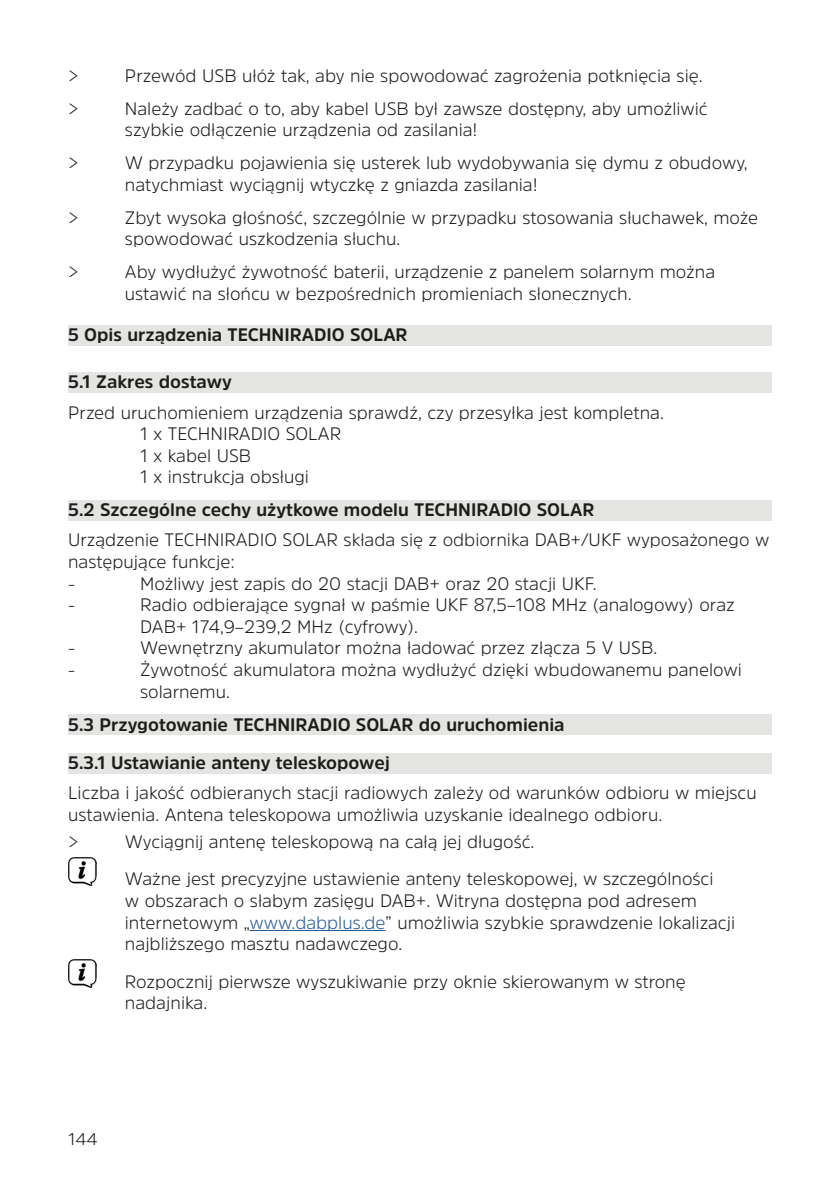
<style>
.page{position:relative;width:840px;height:1191px;background:#fff}
.page>*{position:absolute;margin:0;border:0;box-sizing:border-box;transform-origin:0 0}
.Hinweis{font:300 18px/21.6px "Amsi Pro";color:#1d1d1b}
.Einzug{font:300 18px/21.6px "Amsi Pro";color:#1d1d1b}
.t1{font:700 18px "Amsi Pro";color:#1d1d1b}
.t2{font:300 17px "Amsi Pro";color:#1d1d1b}
.s1{color:#275b9c}
</style>
<div class="page">
<div style="left:68px;top:325px;width:703px;height:21px;background:#e4e4e3"></div>
<div style="left:68px;top:372px;width:703px;height:21px;background:#e4e4e3"></div>
<div style="left:68px;top:500px;width:703px;height:21px;background:#e4e4e3"></div>
<div style="left:68px;top:714px;width:703px;height:21px;background:#e4e4e3"></div>
<div style="left:68px;top:753px;width:703px;height:20px;background:#e4e4e3"></div>
<hr style="left:249px;top:930px;width:136px;height:1px;background:#275b9c">
<img style="left:68px;top:857px;width:28px;height:28px">
<img style="left:68px;top:959px;width:28px;height:28px">
<p class="Einzug" style="left:68px;top:64px;width:12px">&gt;</p>
<p class="Einzug" style="left:125px;top:64px;width:579px">Przewód USB ułóż tak, aby nie spowodować zagrożenia potknięcia się.</p>
<p class="Einzug" style="left:68px;top:97px;width:12px">&gt;</p>
<p class="Einzug" style="left:125px;top:97px;width:584px">Należy zadbać o to, aby kabel USB był zawsze dostępny, aby umożliwić szybkie odłączenie urządzenia od zasilania!</p>
<p class="Einzug" style="left:68px;top:151px;width:12px">&gt;</p>
<p class="Einzug" style="left:125px;top:151px;width:624px">W przypadku pojawienia się usterek lub wydobywania się dymu z obudowy, natychmiast wyciągnij wtyczkę z gniazda zasilania!</p>
<p class="Einzug" style="left:68px;top:206px;width:12px">&gt;</p>
<p class="Einzug" style="left:125px;top:206px;width:634px">Zbyt wysoka głośność, szczególnie w przypadku stosowania słuchawek, może spowodować uszkodzenia słuchu.</p>
<p class="Einzug" style="left:68px;top:260px;width:12px">&gt;</p>
<p class="Einzug" style="left:125px;top:260px;width:591px">Aby wydłużyć żywotność baterii, urządzenie z panelem solarnym można ustawić na słońcu w bezpośrednich promieniach słonecznych.</p>
<p class="t1" style="left:68px;top:322px;width:341px">5 Opis urządzenia TECHNIRADIO SOLAR</p>
<p class="t1" style="left:68px;top:370px;width:165px">5.1 Zakres dostawy</p>
<p class="Hinweis" style="left:68px;top:401px;width:597px">Przed uruchomieniem urządzenia sprawdź, czy przesyłka jest kompletna.</p>
<p class="Hinweis" style="left:140px;top:422px;width:202px">1 x TECHNIRADIO SOLAR</p>
<p class="Hinweis" style="left:140px;top:444px;width:112px">1 x kabel USB</p>
<p class="Hinweis" style="left:140px;top:466px;width:170px">1 x instrukcja obsługi</p>
<p class="t1" style="left:68px;top:497px;width:527px">5.2 Szczególne cechy użytkowe modelu TECHNIRADIO SOLAR</p>
<p class="Hinweis" style="left:68px;top:529px;width:702px">Urządzenie TECHNIRADIO SOLAR składa się z odbiornika DAB+/UKF wyposażonego w następujące funkcje:</p>
<p class="Hinweis" style="left:68px;top:572px;width:9px">-</p>
<p class="Hinweis" style="left:140px;top:572px;width:458px">Możliwy jest zapis do 20 stacji DAB+ oraz 20 stacji UKF.</p>
<p class="Hinweis" style="left:68px;top:593px;width:9px">-</p>
<p class="Hinweis" style="left:140px;top:593px;width:595px">Radio odbierające sygnał w paśmie UKF 87,5–108 MHz (analogowy) oraz<br>DAB+ 174,9–239,2 MHz (cyfrowy).</p>
<p class="Hinweis" style="left:68px;top:637px;width:9px">-</p>
<p class="Hinweis" style="left:140px;top:637px;width:518px">Wewnętrzny akumulator można ładować przez złącza 5 V USB.</p>
<p class="Hinweis" style="left:68px;top:658px;width:9px">-</p>
<p class="Hinweis" style="left:140px;top:658px;width:603px">Żywotność akumulatora można wydłużyć dzięki wbudowanemu panelowi solarnemu.</p>
<p class="t1" style="left:68px;top:712px;width:497px">5.3 Przygotowanie TECHNIRADIO SOLAR do uruchomienia</p>
<p class="t1" style="left:68px;top:750px;width:323px">5.3.1 Ustawianie anteny teleskopowej</p>
<p class="Hinweis" style="left:68px;top:781px;width:689px">Liczba i jakość odbieranych stacji radiowych zależy od warunków odbioru w miejscu ustawienia. Antena teleskopowa umożliwia uzyskanie idealnego odbioru.</p>
<p class="Einzug" style="left:68px;top:830px;width:12px">&gt;</p>
<p class="Einzug" style="left:125px;top:830px;width:411px">Wyciągnij antenę teleskopową na całą jej długość.</p>
<p class="Hinweis" style="left:125px;top:868px;width:611px">Ważne jest precyzyjne ustawienie anteny teleskopowej, w szczególności<br>w obszarach o słabym zasięgu DAB+. Witryna dostępna pod adresem internetowym „<span class="s1">www.dabplus.de</span>” umożliwia szybkie sprawdzenie lokalizacji najbliższego masztu nadawczego.</p>
<p class="Hinweis" style="left:125px;top:970px;width:562px">Rozpocznij pierwsze wyszukiwanie przy oknie skierowanym w stronę nadajnika.</p>
<p class="t2" style="left:68px;top:1127px;width:31px">144</p>
</div>
